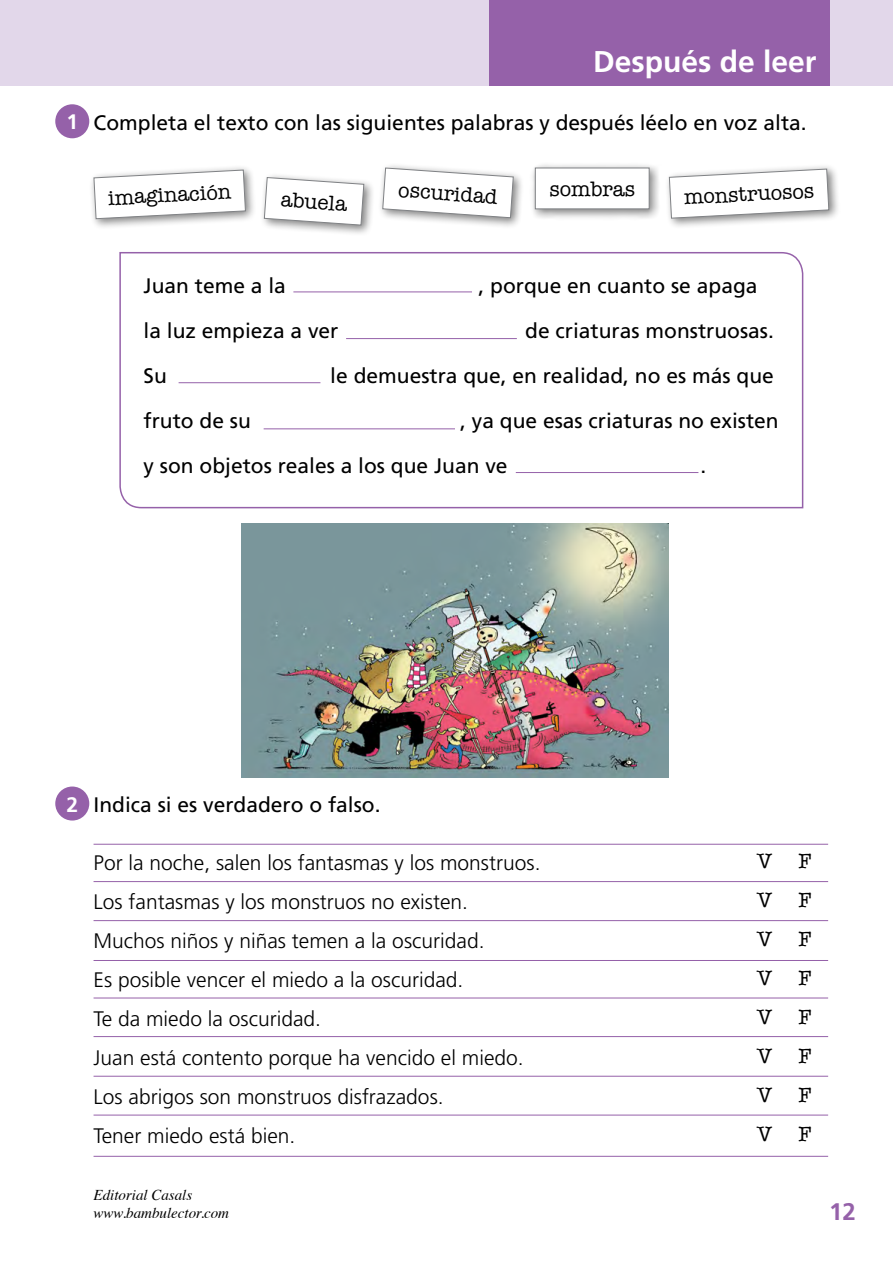
<style>
.page{position:relative;width:893px;height:1263px;background:#fff}
.page>*{position:absolute;margin:0;border:0;box-sizing:border-box;transform-origin:0 0}
.t1{font:700 30px "Frutiger";color:#fff}
.t2{font:700 24px "Frutiger";color:#9561a9}
.t3{font:21px/45px "Frutiger";color:#000}
.t4{font:300 21px/39px "Frutiger";color:#000}
.t5{font:21px "American Typewriter";color:#000}
.t6{font:italic 15px/18px "Times";color:#000}
.s1{font-weight:700;color:#fff}
</style>
<div class="page">
<div style="left:0;top:0;width:893px;height:85px;background:#e2d7ea"></div>
<div style="left:489px;top:0;width:340px;height:85px;background:#9561a9"></div>
<div style="left:55px;top:104px;width:34px;height:34px;background:#9561a9;border-radius:50%"></div>
<div style="left:55px;top:786px;width:34px;height:34px;background:#9561a9;border-radius:50%"></div>
<div style="left:89px;top:165px;width:168px;height:65px;background:#000;opacity:.5"></div>
<svg style="left:93px;top:169px;width:153px;height:50px"></svg>
<div style="left:529px;top:162px;width:132px;height:58px;background:#000;opacity:.5"></div>
<svg style="left:535px;top:167px;width:115px;height:43px"></svg>
<div style="left:377px;top:163px;width:147px;height:66px;background:#000;opacity:.5"></div>
<svg style="left:382px;top:167px;width:132px;height:62px"></svg>
<div style="left:259px;top:172px;width:116px;height:65px;background:#000;opacity:.5"></div>
<svg style="left:264px;top:172px;width:101px;height:54px"></svg>
<div style="left:664px;top:164px;width:176px;height:66px;background:#000;opacity:.5"></div>
<svg style="left:669px;top:168px;width:161px;height:51px"></svg>
<svg style="left:119px;top:252px;width:685px;height:257px"></svg>
<hr style="left:293px;top:292px;width:179px;height:1px;background:#9561a9">
<hr style="left:346px;top:338px;width:171px;height:1px;background:#9561a9">
<hr style="left:179px;top:382px;width:141px;height:1px;background:#9561a9">
<hr style="left:264px;top:428px;width:191px;height:1px;background:#9561a9">
<hr style="left:516px;top:472px;width:182px;height:1px;background:#9561a9">
<img style="left:241px;top:523px;width:427px;height:254px">
<hr style="left:94px;top:881px;width:734px;height:1px;background:#9561a9">
<hr style="left:94px;top:844px;width:734px;height:1px;background:#9561a9">
<hr style="left:94px;top:920px;width:734px;height:1px;background:#9561a9">
<hr style="left:94px;top:960px;width:734px;height:1px;background:#9561a9">
<hr style="left:94px;top:998px;width:734px;height:1px;background:#9561a9">
<hr style="left:94px;top:1036px;width:734px;height:1px;background:#9561a9">
<hr style="left:94px;top:1076px;width:734px;height:1px;background:#9561a9">
<hr style="left:94px;top:1115px;width:734px;height:1px;background:#9561a9">
<hr style="left:94px;top:1156px;width:734px;height:1px;background:#9561a9">
<h1 class="t1" style="left:593px;top:44px;width:225px">Después de leer</h1>
<p class="t3" style="left:66px;top:100px;width:742px"><span class="s1">1</span> Completa el texto con las siguientes palabras y después léelo en voz alta.</p>
<p class="t5" style="left:107px;top:182px;width:125px;rotate:-3deg">imaginación</p>
<p class="t5" style="left:400px;top:174px;width:101px;rotate:4deg">oscuridad</p>
<p class="t5" style="left:549px;top:173px;width:87px">sombras</p>
<p class="t5" style="left:282px;top:183px;width:68px;rotate:4deg">abuela</p>
<p class="t5" style="left:683px;top:181px;width:132px;rotate:-3deg">monstruosos</p>
<p class="t3" style="left:144px;top:263px;width:144px">Juan teme a la</p>
<p class="t3" style="left:479px;top:263px;width:280px">, porque en cuanto se apaga</p>
<p class="t3" style="left:144px;top:308px;width:196px">la luz empieza a ver</p>
<p class="t3" style="left:525px;top:308px;width:250px">de criaturas monstruosas.</p>
<p class="t3" style="left:144px;top:353px;width:25px">Su</p>
<p class="t3" style="left:330px;top:353px;width:445px">le demuestra que, en realidad, no es más que</p>
<p class="t3" style="left:144px;top:398px;width:109px">fruto de su</p>
<p class="t3" style="left:144px;top:398px;width:637px;text-indent:317px">, ya que esas criaturas no existen y son objetos reales a los que Juan ve</p>
<p class="t3" style="left:700px;top:443px;width:7px">.</p>
<p class="t3" style="left:66px;top:782px;width:316px"><span class="s1">2</span> Indica si es verdadero o falso.</p>
<p class="t4" style="left:94px;top:843px;width:448px">Por la noche, salen los fantasmas y los monstruos.<br>Los fantasmas y los monstruos no existen.<br>Muchos niños y niñas temen a la oscuridad.<br>Es posible vencer el miedo a la oscuridad.<br>Te da miedo la oscuridad.<br>Juan está contento porque ha vencido el miedo.<br>Los abrigos son monstruos disfrazados.<br>Tener miedo está bien.</p>
<p class="t5" style="left:757px;top:845px;width:17px">V</p>
<p class="t5" style="left:798px;top:845px;width:14px">F</p>
<p class="t5" style="left:757px;top:884px;width:17px">V</p>
<p class="t5" style="left:798px;top:884px;width:14px">F</p>
<p class="t5" style="left:757px;top:923px;width:17px">V</p>
<p class="t5" style="left:798px;top:923px;width:14px">F</p>
<p class="t5" style="left:757px;top:962px;width:17px">V</p>
<p class="t5" style="left:798px;top:962px;width:14px">F</p>
<p class="t5" style="left:757px;top:1001px;width:17px">V</p>
<p class="t5" style="left:798px;top:1001px;width:14px">F</p>
<p class="t5" style="left:757px;top:1040px;width:17px">V</p>
<p class="t5" style="left:798px;top:1040px;width:14px">F</p>
<p class="t5" style="left:757px;top:1079px;width:17px">V</p>
<p class="t5" style="left:798px;top:1079px;width:14px">F</p>
<p class="t5" style="left:757px;top:1118px;width:17px">V</p>
<p class="t5" style="left:798px;top:1118px;width:14px">F</p>
<p class="t6" style="left:94px;top:1185px;width:137px">Editorial Casals www.bambulector.com</p>
<p class="t2" style="left:829px;top:1198px;width:28px">12</p>
</div>
